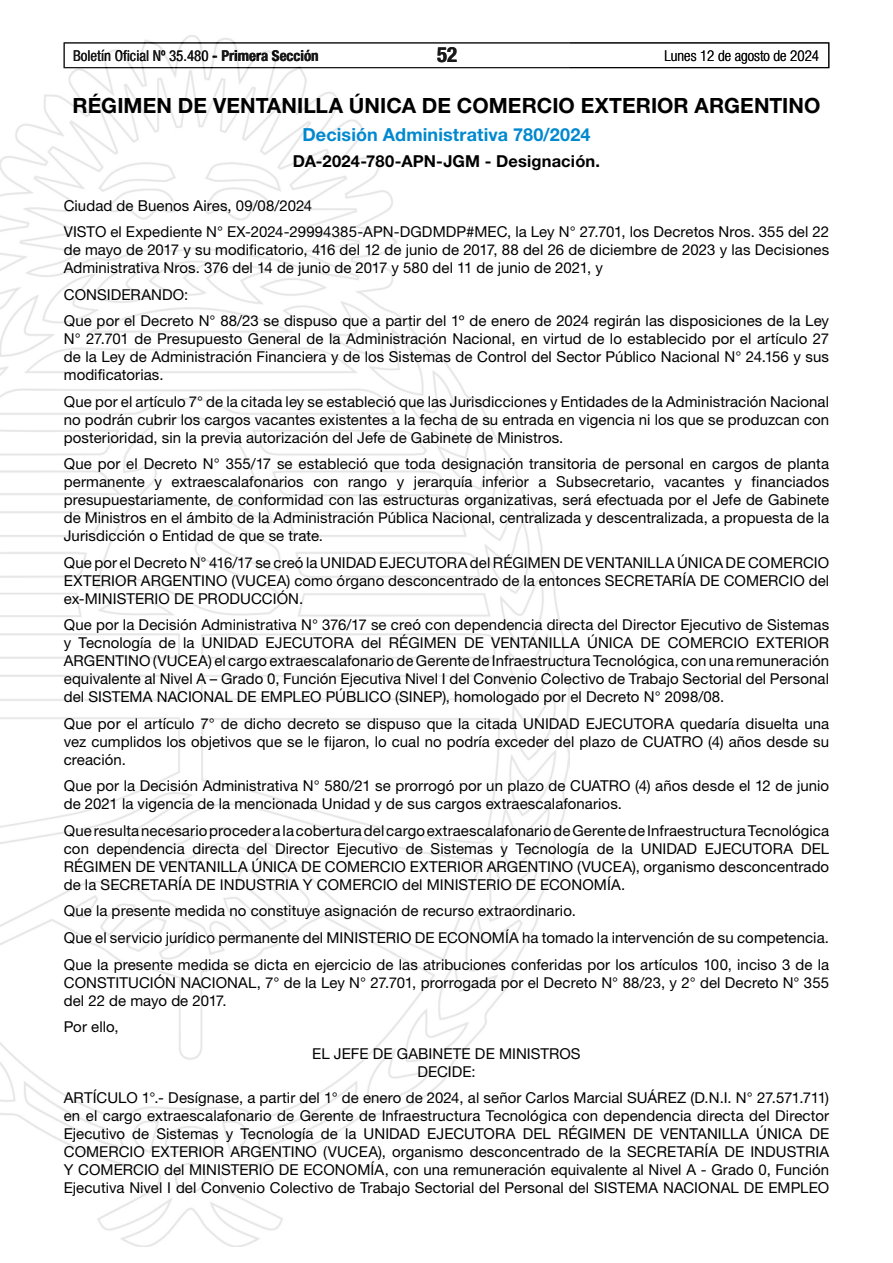
<style>
.page{position:relative;width:893px;height:1263px;background:#fff}
.page>*{position:absolute;margin:0;border:0;box-sizing:border-box;transform-origin:0 0}
.t1{font:700 21px "Helvetica Neue LT Std";letter-spacing:.005em;color:#000}
.t2{font:700 condensed 21px "Helvetica Neue LT Std";color:#000}
.t3{font:700 18px "Helvetica Neue LT Std";letter-spacing:.005em;color:#0089cf}
.t4{font:700 16.5px "Helvetica Neue LT Std";letter-spacing:.01em;color:#000}
.t5{font:15px/18px "Helvetica Neue LT Std";letter-spacing:.005em;color:#000;text-align:justify}
.t6{font:condensed 15px "Helvetica Neue LT Std";color:#000}
.t7{font:300 condensed 15px "Helvetica Neue LT Std";color:#000}
.s1{font-weight:700}
</style>
<div class="page">
<div style="left:64px;top:43px;width:765px;height:25px;border:1px solid #000"></div>
<img style="left:0;top:35px;width:569px;height:1211px">
<p class="t6" style="left:73px;top:47px;width:247px">Boletín Oficial Nº 35.480 <span class="s1">- Primera Sección</span></p>
<h1 class="t2" style="left:437px;top:42px;width:22px">52</h1>
<p class="t7" style="left:665px;top:47px;width:156px">Lunes 12 de agosto de 2024</p>
<h1 class="t1" style="left:73px;top:92px;width:749px">RÉGIMEN DE VENTANILLA ÚNICA DE COMERCIO EXTERIOR ARGENTINO</h1>
<p class="t3" style="left:303px;top:123px;width:289px">Decisión Administrativa 780/2024</p>
<p class="t4" style="left:293px;top:151px;width:309px">DA-2024-780-APN-JGM - Designación.</p>
<p class="t5" style="left:64px;top:192px;width:767px;line-height:26.5px">Ciudad de Buenos Aires, 09/08/2024<br>VISTO el Expediente N° EX-2024-29994385-APN-DGDMDP#MEC, la Ley N° 27.701, los Decretos Nros. 355 del 22</p>
<p class="t5" style="left:64px;top:241px;width:767px">de mayo de 2017 y su modificatorio, 416 del 12 de junio de 2017, 88 del 26 de diciembre de 2023 y las Decisiones<br>Administrativa Nros. 376 del 14 de junio de 2017 y 580 del 11 de junio de 2021, y</p>
<p class="t5" style="left:64px;top:281px;width:767px;line-height:26.5px">CONSIDERANDO:<br>Que por el Decreto N° 88/23 se dispuso que a partir del 1º de enero de 2024 regirán las disposiciones de la Ley</p>
<p class="t5" style="left:64px;top:330px;width:767px">N° 27.701 de Presupuesto General de la Administración Nacional, en virtud de lo establecido por el artículo 27 de la Ley de Administración Financiera y de los Sistemas de Control del Sector Público Nacional N° 24.156 y sus modificatorias.</p>
<p class="t5" style="left:64px;top:392px;width:767px">Que por el artículo 7° de la citada ley se estableció que las Jurisdicciones y Entidades de la Administración Nacional no podrán cubrir los cargos vacantes existentes a la fecha de su entrada en vigencia ni los que se produzcan con posterioridad, sin la previa autorización del Jefe de Gabinete de Ministros.</p>
<p class="t5" style="left:64px;top:455px;width:767px">Que por el Decreto N° 355/17 se estableció que toda designación transitoria de personal en cargos de planta permanente y extraescalafonarios con rango y jerarquía inferior a Subsecretario, vacantes y financiados presupuestariamente, de conformidad con las estructuras organizativas, será efectuada por el Jefe de Gabinete de Ministros en el ámbito de la Administración Pública Nacional, centralizada y descentralizada, a propuesta de la Jurisdicción o Entidad de que se trate.</p>
<p class="t5" style="left:64px;top:553px;width:767px">Que por el Decreto N° 416/17 se creó la UNIDAD EJECUTORA del RÉGIMEN DE VENTANILLA ÚNICA DE COMERCIO EXTERIOR ARGENTINO (VUCEA) como órgano desconcentrado de la entonces SECRETARÍA DE COMERCIO del ex-MINISTERIO DE PRODUCCIÓN.</p>
<p class="t5" style="left:64px;top:616px;width:767px">Que por la Decisión Administrativa N° 376/17 se creó con dependencia directa del Director Ejecutivo de Sistemas y Tecnología de la UNIDAD EJECUTORA del RÉGIMEN DE VENTANILLA ÚNICA DE COMERCIO EXTERIOR ARGENTINO (VUCEA) el cargo extraescalafonario de Gerente de Infraestructura Tecnológica, con una remuneración equivalente al Nivel A – Grado 0, Función Ejecutiva Nivel I del Convenio Colectivo de Trabajo Sectorial del Personal del SISTEMA NACIONAL DE EMPLEO PÚBLICO (SINEP), homologado por el Decreto N° 2098/08.</p>
<p class="t5" style="left:64px;top:714px;width:767px">Que por el artículo 7° de dicho decreto se dispuso que la citada UNIDAD EJECUTORA quedaría disuelta una vez cumplidos los objetivos que se le fijaron, lo cual no podría exceder del plazo de CUATRO (4) años desde su creación.</p>
<p class="t5" style="left:64px;top:777px;width:767px">Que por la Decisión Administrativa N° 580/21 se prorrogó por un plazo de CUATRO (4) años desde el 12 de junio de 2021 la vigencia de la mencionada Unidad y de sus cargos extraescalafonarios.</p>
<p class="t5" style="left:64px;top:821px;width:767px">Que resulta necesario proceder a la cobertura del cargo extraescalafonario de Gerente de Infraestructura Tecnológica con dependencia directa del Director Ejecutivo de Sistemas y Tecnología de la UNIDAD EJECUTORA DEL RÉGIMEN DE VENTANILLA ÚNICA DE COMERCIO EXTERIOR ARGENTINO (VUCEA), organismo desconcentrado de la SECRETARÍA DE INDUSTRIA Y COMERCIO del MINISTERIO DE ECONOMÍA.</p>
<p class="t5" style="left:64px;top:898px;width:767px;line-height:26.5px;text-align:left">Que la presente medida no constituye asignación de recurso extraordinario.<br>Que el servicio jurídico permanente del MINISTERIO DE ECONOMÍA ha tomado la intervención de su competencia.<br>Que la presente medida se dicta en ejercicio de las atribuciones conferidas por los artículos 100, inciso 3 de la</p>
<p class="t5" style="left:64px;top:973px;width:767px">CONSTITUCIÓN NACIONAL, 7° de la Ley N° 27.701, prorrogada por el Decreto N° 88/23, y 2° del Decreto N° 355 del 22 de mayo de 2017.</p>
<p class="t5" style="left:64px;top:1017px;width:56px">Por ello,</p>
<p class="t5" style="left:312px;top:1044px;width:270px;text-align:center">EL JEFE DE GABINETE DE MINISTROS<br>DECIDE:</p>
<p class="t5" style="left:64px;top:1088px;width:767px">ARTÍCULO 1°.- Desígnase, a partir del 1° de enero de 2024, al señor Carlos Marcial SUÁREZ (D.N.I. N° 27.571.711) en el cargo extraescalafonario de Gerente de Infraestructura Tecnológica con dependencia directa del Director Ejecutivo de Sistemas y Tecnología de la UNIDAD EJECUTORA DEL RÉGIMEN DE VENTANILLA ÚNICA DE COMERCIO EXTERIOR ARGENTINO (VUCEA), organismo desconcentrado de la SECRETARÍA DE INDUSTRIA Y COMERCIO del MINISTERIO DE ECONOMÍA, con una remuneración equivalente al Nivel A - Grado 0, Función Ejecutiva Nivel I del Convenio Colectivo de Trabajo Sectorial del Personal del SISTEMA NACIONAL DE EMPLEO</p>
</div>
